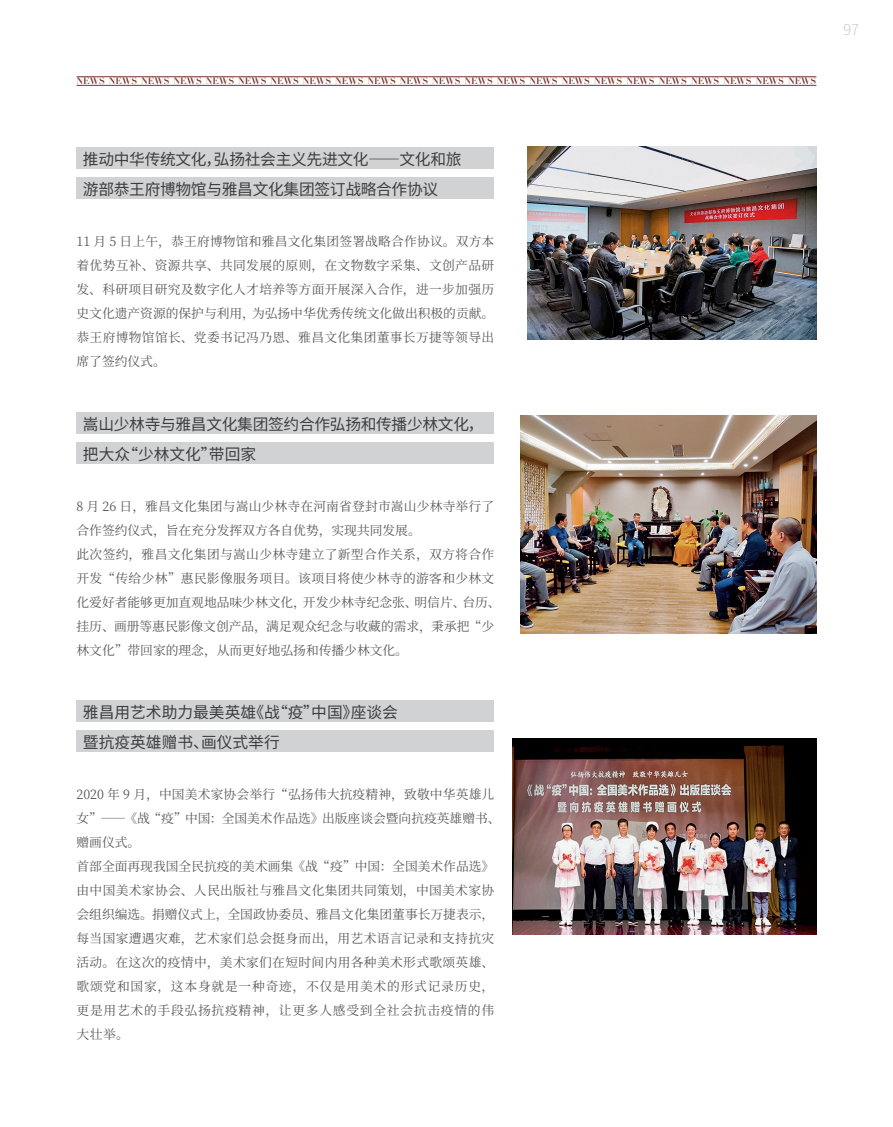
<style>
.page{position:relative;width:893px;height:1127px;background:#fff}
.page>*{position:absolute;margin:0;border:0;box-sizing:border-box;transform-origin:0 0}
.t1{font:15.75px/30px "Source Han Sans CN";letter-spacing:-.02em;color:#3e3e3f}
.t2{font:15.75px/30px "Source Han Sans CN";color:#3e3e3f}
.t3{font:200 15px "Source Han Sans CN";color:#b2b4b6}
.t4{font:12.75px/24px "Source Han Serif CN";letter-spacing:.015em;color:#57585a}
.t5{font:700 9px "Didot";color:#79382e}
</style>
<div class="page">
<div style="left:77px;top:412px;width:417px;height:22px;background:#d1d2d4"></div>
<div style="left:77px;top:442px;width:417px;height:22px;background:#d1d2d4"></div>
<img style="left:520px;top:416px;width:296px;height:218px">
<div style="left:77px;top:700px;width:417px;height:22px;background:#d1d2d4"></div>
<div style="left:77px;top:730px;width:417px;height:22px;background:#d1d2d4"></div>
<hr style="left:77px;top:76px;width:739px;height:1px;background:#79382e">
<hr style="left:77px;top:85px;width:739px;height:1px;background:#79382e">
<img style="left:512px;top:738px;width:304px;height:196px">
<div style="left:77px;top:148px;width:417px;height:21px;background:#d1d2d4"></div>
<div style="left:77px;top:178px;width:417px;height:21px;background:#d1d2d4"></div>
<img style="left:528px;top:147px;width:288px;height:192px">
<p class="t5" style="left:77px;top:75px;width:741px">NEWS NEWS NEWS NEWS NEWS NEWS NEWS NEWS NEWS NEWS NEWS NEWS NEWS NEWS NEWS NEWS NEWS NEWS NEWS NEWS NEWS NEWS NEWS</p>
<p class="t1" style="left:83px;top:144px;width:380px">推动中华传统文化，弘扬社会主义先进文化——文化和旅游部恭王府博物馆与雅昌文化集团签订战略合作协议</p>
<p class="t4" style="left:77px;top:230px;width:419px;text-align:justify">11 月 5 日上午，恭王府博物馆和雅昌文化集团签署战略合作协议。双方本着优势互补、资源共享、共同发展的原则，在文物数字采集、文创产品研发、科研项目研究及数字化人才培养等方面开展深入合作，进一步加强历史文化遗产资源的保护与利用，为弘扬中华优秀传统文化做出积极的贡献。恭王府博物馆馆长、党委书记冯乃恩、雅昌文化集团董事长万捷等领导出席了签约仪式。</p>
<p class="t1" style="left:83px;top:409px;width:402px">嵩山少林寺与雅昌文化集团签约合作弘扬和传播少林文化，把大众“少林文化”带回家</p>
<p class="t4" style="left:77px;top:495px;width:426px">8 月 26 日，雅昌文化集团与嵩山少林寺在河南省登封市嵩山少林寺举行了合作签约仪式，旨在充分发挥双方各自优势，实现共同发展。<br>此次签约，雅昌文化集团与嵩山少林寺建立了新型合作关系，双方将合作开发“传给少林”惠民影像服务项目。该项目将使少林寺的游客和少林文化爱好者能够更加直观地品味少林文化，开发少林寺纪念张、明信片、台历、挂历、画册等惠民影像文创产品，满足观众纪念与收藏的需求，秉承把“少林文化”带回家的理念，从而更好地弘扬和传播少林文化。</p>
<p class="t2" style="left:83px;top:697px;width:317px">雅昌用艺术助力最美英雄《战“疫”中国》座谈会暨抗疫英雄赠书、画仪式举行</p>
<p class="t4" style="left:77px;top:783px;width:426px">2020 年 9 月，中国美术家协会举行“弘扬伟大抗疫精神，致敬中华英雄儿女”——《战“疫”中国：全国美术作品选》出版座谈会暨向抗疫英雄赠书、赠画仪式。<br>首部全面再现我国全民抗疫的美术画集《战“疫”中国：全国美术作品选》由中国美术家协会、人民出版社与雅昌文化集团共同策划，中国美术家协会组织编选。捐赠仪式上，全国政协委员、雅昌文化集团董事长万捷表示，每当国家遭遇灾难，艺术家们总会挺身而出，用艺术语言记录和支持抗灾活动。在这次的疫情中，美术家们在短时间内用各种美术形式歌颂英雄、歌颂党和国家，这本身就是一种奇迹，不仅是用美术的形式记录历史，更是用艺术的手段弘扬抗疫精神，让更多人感受到全社会抗击疫情的伟大壮举。</p>
<p class="t3" style="left:843px;top:21px;width:17px">97</p>
</div>
